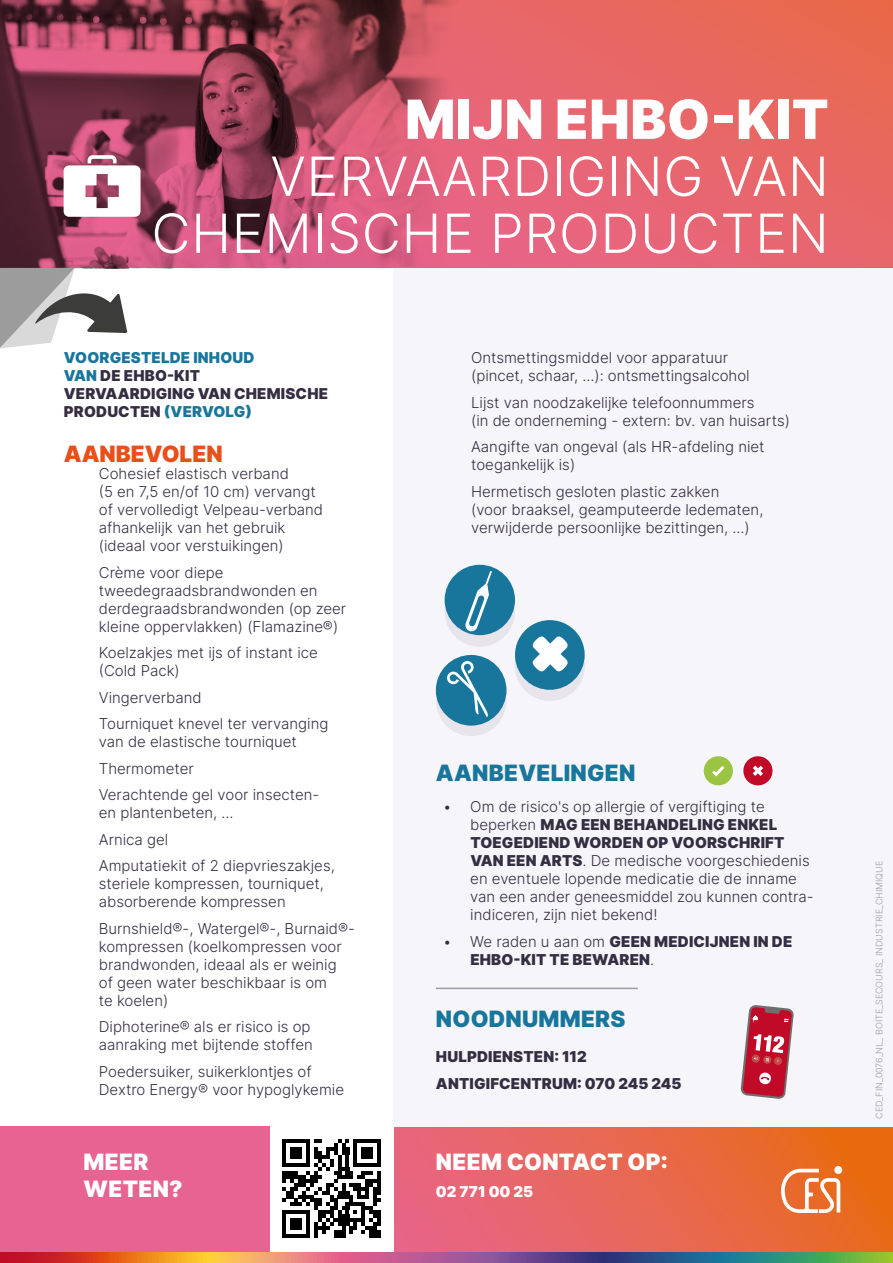
<style>
.page{position:relative;width:893px;height:1263px;background:#fff}
.page>*{position:absolute;margin:0;border:0;box-sizing:border-box;transform-origin:0 0}
.t1{font:54px/57px "Inter";letter-spacing:.01em;color:#fff;text-align:right}
.t2{font:22.5px/27px "Inter";letter-spacing:.01em;color:#fff}
.t3{font:22.5px "Inter";letter-spacing:.01em;color:#18769d}
.t4{font:22.5px "Inter";color:#e94e1b}
.t5{font:15px/18px "Inter";color:#342e42}
.t6{font:15px/18px "Inter";letter-spacing:.01em;color:#352e42}
.t7{font:15px "Inter";color:#fff}
.t8{font:9px "Inter";color:#9f9bab}
.s1{color:#18769d}
</style>
<div class="page">
<svg style="left:0;top:1127px;width:893px;height:125px;background:#e76667"></svg>
<div style="left:393px;top:268px;width:500px;height:859px;background:#f6f5f9"></div>
<svg style="left:0;top:0;width:893px;height:268px;background:#c35563"></svg>
<svg style="left:0;top:1252px;width:893px;height:11px;background:#956d68"></svg>
<div style="left:270px;top:1126px;width:123px;height:126px;background:#fff"></div>
<div style="left:834px;top:1166px;width:8px;height:8px;background:#fff;border-radius:50%"></div>
<svg style="left:781px;top:1169px;width:59px;height:44px"></svg>
<svg style="left:0;top:268px;width:127px;height:80px"></svg>
<svg style="left:703px;top:756px;width:30px;height:30px"></svg>
<svg style="left:743px;top:756px;width:30px;height:30px"></svg>
<hr style="left:436px;top:988px;width:202px;height:1px;background:#9f9bab">
<svg style="left:740px;top:1005px;width:54px;height:94px"></svg>
<svg style="left:64px;top:155px;width:76px;height:62px"></svg>
<div style="left:515px;top:631px;width:70px;height:70px;background:#e7e4ec;border-radius:50%"></div>
<svg style="left:445px;top:576px;width:70px;height:71px"></svg>
<div style="left:436px;top:666px;width:70px;height:70px;background:#e7e4ec;border-radius:50%"></div>
<div style="left:445px;top:565px;width:70px;height:70px;background:#18769d;border-radius:50%"></div>
<div style="left:436px;top:655px;width:70px;height:71px;background:#18769d;border-radius:50%"></div>
<svg style="left:446px;top:660px;width:42px;height:57px"></svg>
<svg style="left:465px;top:571px;width:27px;height:61px"></svg>
<svg style="left:515px;top:620px;width:70px;height:70px"></svg>
<svg style="left:282px;top:1139px;width:99px;height:99px"></svg>
<hr style="left:282px;top:1234px;width:28px;height:4px;background:#000">
<div style="left:290px;top:1218px;width:12px;height:12px;background:#000"></div>
<p class="t1" style="left:405px;top:90px;width:425px">MIJN EHBO-KIT</p>
<p class="t1" style="left:151px;top:147px;width:679px">VERVAARDIGING VAN<br>CHEMISCHE PRODUCTEN</p>
<p class="t6" style="left:64px;top:348px;width:266px"><span class="s1">VOORGESTELDE INHOUD<br>VAN</span> DE EHBO-KIT<br>VERVAARDIGING VAN CHEMISCHE<br>PRODUCTEN <span class="s1">(VERVOLG)</span></p>
<p class="t4" style="left:64px;top:438px;width:161px">AANBEVOLEN</p>
<p class="t5" style="left:99px;top:464px;width:226px">Cohesief elastisch verband<br>(5 en 7,5 en/of 10 cm) vervangt of vervolledigt Velpeau-verband afhankelijk van het gebruik (ideaal voor verstuikingen)</p>
<p class="t5" style="left:99px;top:563px;width:249px">Crème voor diepe tweedegraadsbrandwonden en derdegraadsbrandwonden (op zeer kleine oppervlakken) (Flamazine®)</p>
<p class="t5" style="left:99px;top:643px;width:221px">Koelzakjes met ijs of instant ice (Cold Pack)</p>
<p class="t5" style="left:99px;top:688px;width:104px">Vingerverband</p>
<p class="t5" style="left:99px;top:714px;width:231px">Tourniquet knevel ter vervanging van de elastische tourniquet</p>
<p class="t5" style="left:99px;top:759px;width:96px">Thermometer</p>
<p class="t5" style="left:99px;top:785px;width:222px">Verachtende gel voor insecten&shy;en plantenbeten, ...</p>
<p class="t5" style="left:99px;top:830px;width:71px">Arnica gel</p>
<p class="t5" style="left:99px;top:856px;width:237px">Amputatiekit of 2 diepvrieszakjes, steriele kompressen, tourniquet, absorberende kompressen</p>
<p class="t5" style="left:99px;top:919px;width:258px">Burnshield®-, Watergel®-, Burnaid®- kompressen (koelkompressen voor brandwonden, ideaal als er weinig<br>of geen water beschikbaar is om<br>te koelen)</p>
<p class="t5" style="left:99px;top:1017px;width:215px">Diphoterine® als er risico is op aanraking met bijtende stoffen</p>
<p class="t5" style="left:99px;top:1062px;width:247px">Poedersuiker, suikerklontjes of<br>Dextro Energy® voor hypoglykemie</p>
<p class="t5" style="left:471px;top:348px;width:280px">Ontsmettingsmiddel voor apparatuur (pincet, schaar, ...): ontsmettingsalcohol</p>
<p class="t5" style="left:471px;top:393px;width:320px">Lijst van noodzakelijke telefoonnummers<br>(in de onderneming - extern: bv. van huisarts)</p>
<p class="t5" style="left:471px;top:437px;width:295px">Aangifte van ongeval (als HR-afdeling niet toegankelijk is)</p>
<p class="t5" style="left:471px;top:482px;width:294px">Hermetisch gesloten plastic zakken<br>(voor braaksel, geamputeerde ledematen, verwijderde persoonlijke bezittingen, ...)</p>
<p class="t3" style="left:436px;top:757px;width:201px">AANBEVELINGEN</p>
<p class="t5" style="left:470px;top:797px;width:345px;text-indent:-27px">• Om de risico's op allergie of vergiftiging te beperken MAG EEN BEHANDELING ENKEL TOEGEDIEND WORDEN OP VOORSCHRIFT VAN EEN ARTS. De medische voorgeschiedenis en eventuele lopende medicatie die de inname van een ander geneesmiddel zou kunnen contra&shy;indiceren, zijn niet bekend!</p>
<p class="t5" style="left:470px;top:932px;width:323px;text-indent:-27px">• We raden u aan om GEEN MEDICIJNEN IN DE<br>EHBO-KIT TE BEWAREN.</p>
<p class="t3" style="left:436px;top:1003px;width:191px">NOODNUMMERS</p>
<p class="t5" style="left:436px;top:1047px;width:152px">HULPDIENSTEN: 112</p>
<p class="t5" style="left:436px;top:1074px;width:247px">ANTIGIFCENTRUM: 070 245 245</p>
<p class="t2" style="left:84px;top:1148px;width:100px">MEER<br>WETEN?</p>
<p class="t2" style="left:436px;top:1148px;width:233px">NEEM CONTACT OP:</p>
<p class="t7" style="left:436px;top:1180px;width:99px">02 771 00 25</p>
<p class="t8" style="left:873px;top:1119px;width:259px;rotate:-90deg">CED_FIN_0076_NL_ BOITE_SECOURS_ INDUSTRIE_CHIMIQUE</p>
</div>
